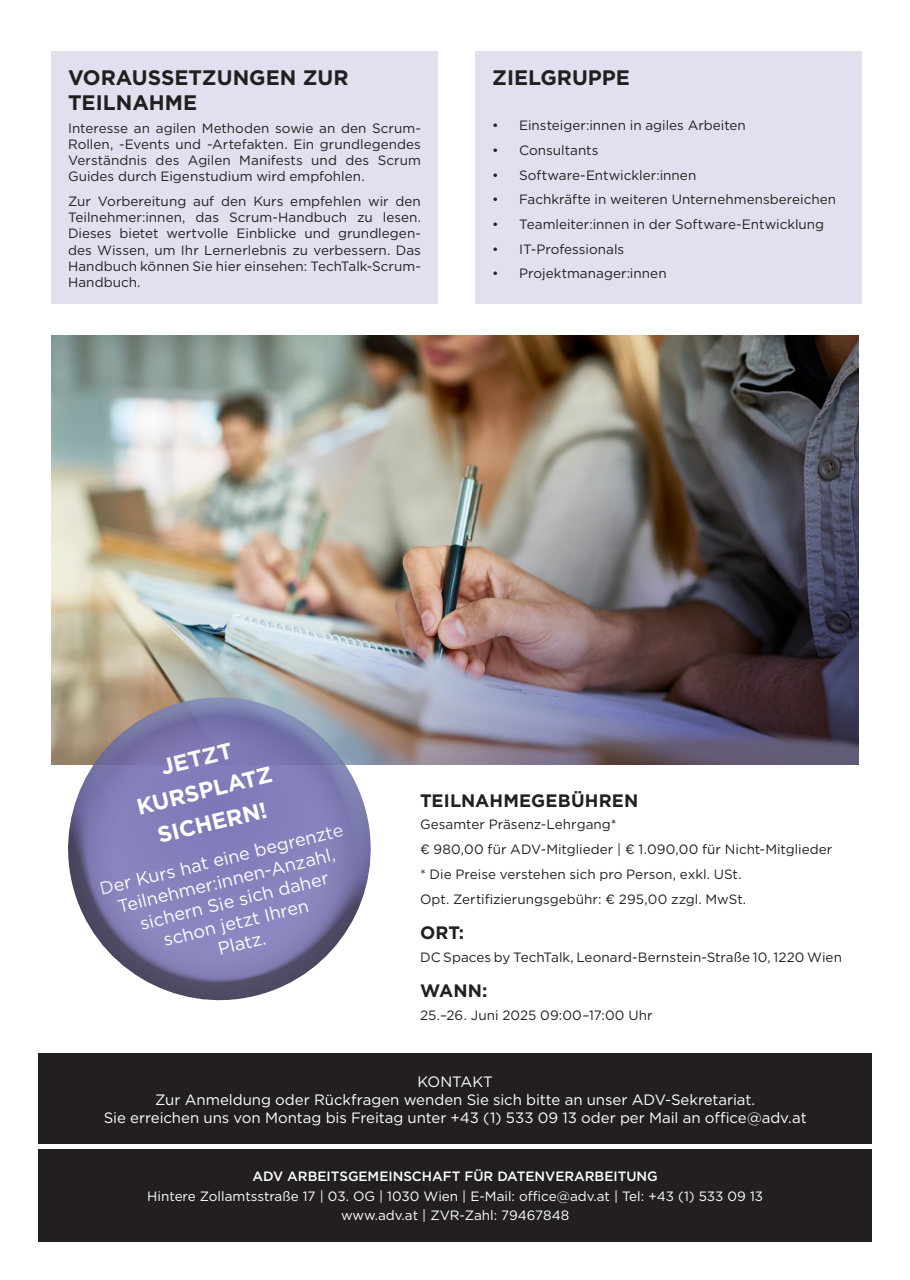
<style>
.page{position:relative;width:910px;height:1280px;background:#fff}
.page>*{position:absolute;margin:0;border:0;box-sizing:border-box;transform-origin:0 0}
.t1{font:700 22.5px/33px "Gotham";color:#fff;text-align:center}
.t2{font:700 21px/25.2px "Gotham";color:#231f20}
.t3{font:18px/21.6px "Gotham";color:#fff;text-align:center}
.t4{font:700 18px "Gotham";letter-spacing:.01em;color:#231f20}
.Fließtext{font:15px/18px "Gotham";letter-spacing:-.005em;color:#fff;text-align:center}
.Fließtext-2{font:13.5px/16.2px "Gotham";color:#231f20;text-align:justify}
.t5{font:13.5px "Gotham";color:#fff}
.t6{font:500 13.5px "Gotham";color:#fff}
</style>
<div class="page">
<div style="left:51px;top:51px;width:387px;height:253px;background:#e1e0ee"></div>
<div style="left:475px;top:51px;width:387px;height:253px;background:#e1e0ee"></div>
<div style="left:39px;top:1149px;width:833px;height:93px;background:#231f20"></div>
<div style="left:39px;top:1053px;width:833px;height:91px;background:#231f20"></div>
<img style="left:51px;top:335px;width:808px;height:430px">
<svg style="left:386px;top:664px;width:17px;height:68px"></svg>
<svg style="left:51px;top:664px;width:335px;height:68px;background:#a6a1a0"></svg>
<svg style="left:51px;top:732px;width:352px;height:269px;fill:#8682bc"></svg>
<h3 class="t2" style="left:68px;top:65px;width:282px">VORAUSSETZUNGEN ZUR<br>TEILNAHME</h3>
<p class="Fließtext-2" style="left:68px;top:119px;width:354px">Interesse an agilen Methoden sowie an den Scrum-Rollen, -Events und -Artefakten. Ein grundlegendes Verständnis des Agilen Manifests und des Scrum Guides durch Eigenstudium wird empfohlen.</p>
<p class="Fließtext-2" style="left:68px;top:193px;width:354px">Zur Vorbereitung auf den Kurs empfehlen wir den Teilnehmer:innen, das Scrum-Handbuch zu lesen.<br>Dieses bietet wertvolle Einblicke und grundlegen&shy;des Wissen, um Ihr Lernerlebnis zu verbessern. Das Handbuch können Sie hier einsehen: TechTalk-Scrum-Handbuch.</p>
<h3 class="t2" style="left:492px;top:65px;width:139px">ZIELGRUPPE</h3>
<p class="Fließtext-2" style="left:492px;top:117px;width:255px">• Einsteiger:innen in agiles Arbeiten</p>
<p class="Fließtext-2" style="left:492px;top:142px;width:108px">• Consultants</p>
<p class="Fließtext-2" style="left:492px;top:166px;width:206px">• Software-Entwickler:innen</p>
<p class="Fließtext-2" style="left:492px;top:191px;width:346px">• Fachkräfte in weiteren Unternehmensbereichen</p>
<p class="Fließtext-2" style="left:492px;top:216px;width:334px">• Teamleiter:innen in der Software-Entwicklung</p>
<p class="Fließtext-2" style="left:492px;top:241px;width:134px">• IT-Professionals</p>
<p class="Fließtext-2" style="left:492px;top:265px;width:176px">• Projektmanager:innen</p>
<h1 class="t1" style="left:125px;top:759px;width:140px;rotate:-14deg">JETZT<br>KURSPLATZ<br>SICHERN!</h1>
<h3 class="t3" style="left:97px;top:879px;width:252px;rotate:-14deg">Der Kurs hat eine begrenzte<br>Teilnehmer:innen-Anzahl, sichern Sie sich daher schon jetzt Ihren<br>Platz.</h3>
<h4 class="t4" style="left:420px;top:789px;width:220px">TEILNAHMEGEBÜHREN</h4>
<p class="Fließtext-2" style="left:420px;top:816px;width:198px">Gesamter Präsenz-Lehrgang*</p>
<p class="Fließtext-2" style="left:420px;top:841px;width:414px">€ 980,00 für ADV-Mitglieder | € 1.090,00 für Nicht-Mitglieder</p>
<p class="Fließtext-2" style="left:420px;top:866px;width:323px">* Die Preise verstehen sich pro Person, exkl. USt.</p>
<p class="Fließtext-2" style="left:420px;top:890px;width:328px">Opt. Zertifizierungsgebühr: € 295,00 zzgl. MwSt.</p>
<h4 class="t4" style="left:420px;top:921px;width:46px">ORT:</h4>
<p class="Fließtext-2" style="left:420px;top:948px;width:423px">DC Spaces by TechTalk, Leonard-Bernstein-Straße 10, 1220 Wien</p>
<h4 class="t4" style="left:420px;top:979px;width:69px">WANN:</h4>
<p class="Fließtext-2" style="left:420px;top:1007px;width:234px">25.–26. Juni 2025 09:00–17:00 Uhr</p>
<p class="Fließtext" style="left:418px;top:1072px;width:77px">KONTAKT</p>
<p class="Fließtext" style="left:104px;top:1090px;width:704px">Zur Anmeldung oder Rückfragen wenden Sie sich bitte an unser ADV-Sekretariat.<br>Sie erreichen uns von Montag bis Freitag unter +43 (1) 533 09 13 oder per Mail an office@adv.at</p>
<p class="t6" style="left:253px;top:1168px;width:407px">ADV ARBEITSGEMEINSCHAFT FÜR DATENVERARBEITUNG</p>
<p class="t5" style="left:147px;top:1187px;width:617px">Hintere Zollamtsstraße 17 | 03. OG | 1030 Wien | E-Mail: office@adv.at | Tel: +43 (1) 533 09 13</p>
<p class="t5" style="left:341px;top:1207px;width:230px">www.adv.at | ZVR-Zahl: 79467848</p>
</div>
